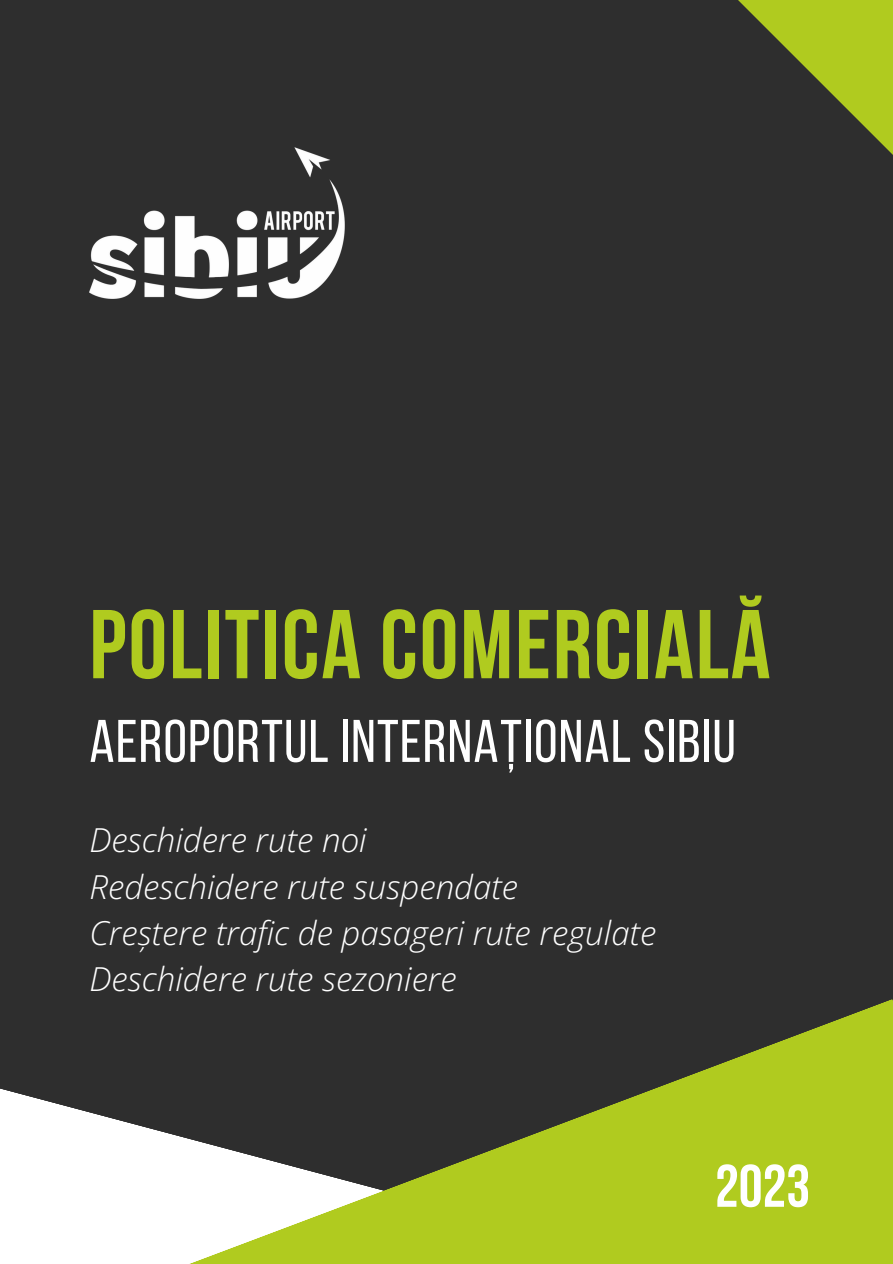
<style>
.page{position:relative;width:893px;height:1264px;background:#fff}
.page>*{position:absolute;margin:0;border:0;box-sizing:border-box;transform-origin:0 0}
.t1{font:700 97.5px "Bebas Neue";letter-spacing:.02em;color:#b0cb1f}
.t2{font:60px "Bebas Neue";letter-spacing:.02em;color:#fff}
.t3{font:700 60px "Bebas Neue";color:#fff}
.t4{font:italic 300 33px "Open Sans";color:#fff}
</style>
<div class="page">
<div style="left:0;top:0;width:892px;height:1263px;background:#2e2e2e"></div>
<div style="left:0;top:1088px;width:56px;height:175px;background:#fff"></div>
<svg style="left:56px;top:999px;width:836px;height:264px"></svg>
<img style="left:89px;top:148px;width:256px;height:150px">
<svg style="left:738px;top:0;width:154px;height:154px"></svg>
<p class="t1" style="left:89px;top:605px;width:682px">POLITICA COMERCIALĂ</p>
<h3 class="t2" style="left:89px;top:717px;width:648px">AEROPORTUL INTERNAȚIONAL SIBIU</h3>
<p class="t4" style="left:89px;top:817px;width:279px">Deschidere rute noi</p>
<p class="t4" style="left:89px;top:863px;width:430px">Redeschidere rute suspendate</p>
<p class="t4" style="left:89px;top:909px;width:568px">Creștere trafic de pasageri rute regulate</p>
<p class="t4" style="left:89px;top:955px;width:369px">Deschidere rute sezoniere</p>
<h1 class="t3" style="left:715px;top:1161px;width:97px">2023</h1>
</div>
